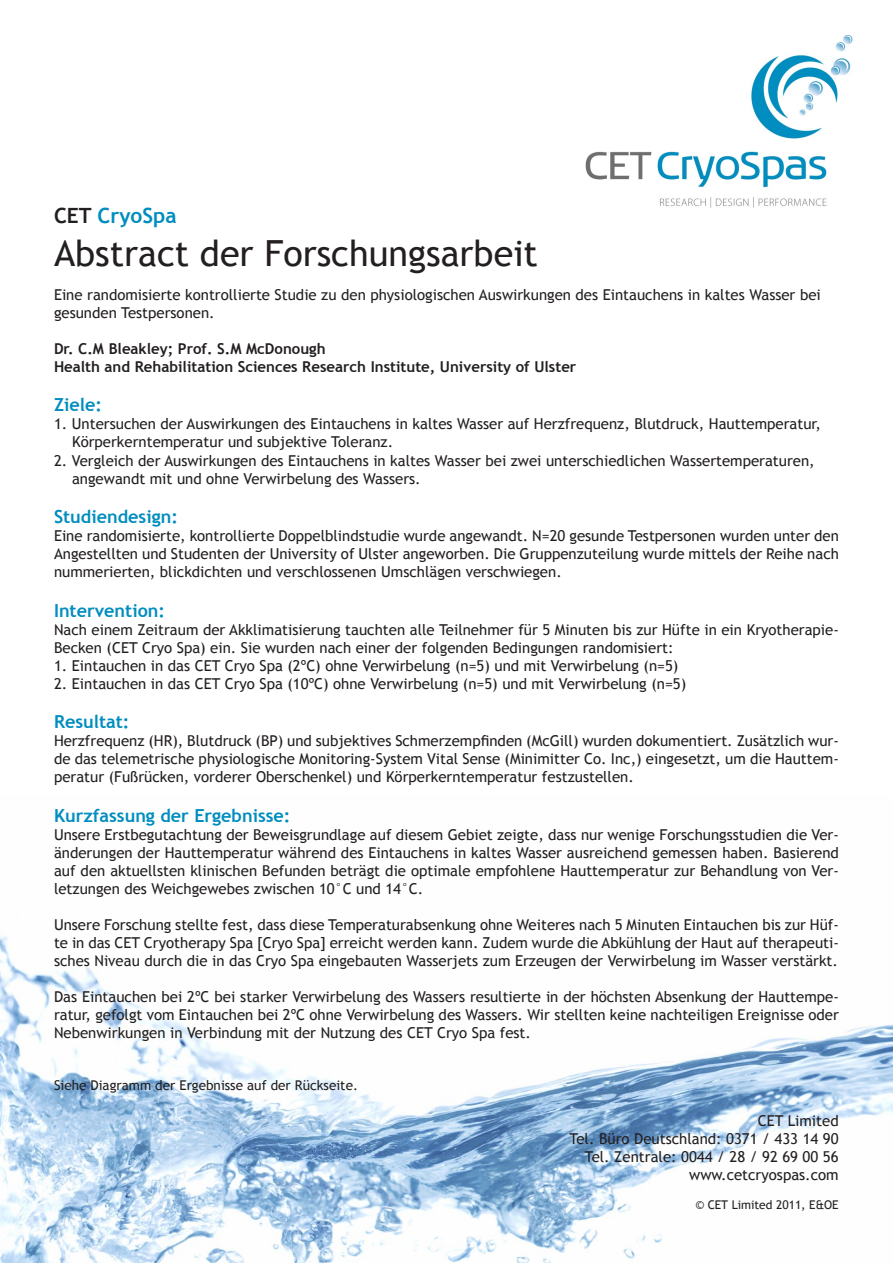
<style>
.page{position:relative;width:893px;height:1263px;background:#fff}
.page>*{position:absolute;margin:0;border:0;box-sizing:border-box;transform-origin:0 0}
.t1{font:36px "Trebuchet MS";color:#231f20}
.t2{font:700 21px "Trebuchet MS";color:#008dbf}
.t3{font:700 18px "Trebuchet MS";color:#008dbf}
.t4{font:15px/18px "Trebuchet MS";color:#231f20;text-align:justify}
.t5{font:700 15px/18px "Trebuchet MS";color:#231f20}
.t6{font:13.5px "Trebuchet MS";color:#231f20}
.t7{font:12px "Trebuchet MS";color:#231f20}
.s1{color:#231f20}
</style>
<div class="page">
<img style="left:0;top:935px;width:893px;height:328px">
<img style="left:585px;top:35px;width:268px;height:173px">
<h2 class="t2" style="left:54px;top:202px;width:124px"><span class="s1">CET</span> CryoSpa</h2>
<h1 class="t1" style="left:54px;top:232px;width:485px">Abstract der Forschungsarbeit</h1>
<p class="t4" style="left:54px;top:286px;width:768px">Eine randomisierte kontrollierte Studie zu den physiologischen Auswirkungen des Eintauchens in kaltes Wasser bei gesunden Testpersonen.</p>
<p class="t5" style="left:54px;top:340px;width:524px">Dr. C.M Bleakley; Prof. S.M McDonough<br>Health and Rehabilitation Sciences Research Institute, University of Ulster</p>
<p class="t3" style="left:54px;top:394px;width:50px">Ziele:</p>
<p class="t4" style="left:72px;top:415px;width:750px;text-indent:-18px">1. Untersuchen der Auswirkungen des Eintauchens in kaltes Wasser auf Herzfrequenz, Blutdruck, Hauttemperatur,<br>Körperkerntemperatur und subjektive Toleranz.</p>
<p class="t4" style="left:72px;top:451px;width:744px;text-indent:-18px">2. Vergleich der Auswirkungen des Eintauchens in kaltes Wasser bei zwei unterschiedlichen Wassertemperaturen, angewandt mit und ohne Verwirbelung des Wassers.</p>
<p class="t3" style="left:54px;top:505px;width:125px">Studiendesign:</p>
<p class="t4" style="left:54px;top:527px;width:786px">Eine randomisierte, kontrollierte Doppelblindstudie wurde angewandt. N=20 gesunde Testpersonen wurden unter den Angestellten und Studenten der University of Ulster angeworben. Die Gruppenzuteilung wurde mittels der Reihe nach nummerierten, blickdichten und verschlossenen Umschlägen verschwiegen.</p>
<p class="t3" style="left:54px;top:599px;width:113px">Intervention:</p>
<p class="t4" style="left:54px;top:621px;width:786px">Nach einem Zeitraum der Akklimatisierung tauchten alle Teilnehmer für 5 Minuten bis zur Hüfte in ein Kryotherapie-<br>Becken (CET Cryo Spa) ein. Sie wurden nach einer der folgenden Bedingungen randomisiert:</p>
<p class="t4" style="left:54px;top:657px;width:626px">1. Eintauchen in das CET Cryo Spa (2ºC) ohne Verwirbelung (n=5) und mit Verwirbelung (n=5)</p>
<p class="t4" style="left:54px;top:675px;width:634px">2. Eintauchen in das CET Cryo Spa (10ºC) ohne Verwirbelung (n=5) und mit Verwirbelung (n=5)</p>
<p class="t3" style="left:54px;top:711px;width:77px">Resultat:</p>
<p class="t4" style="left:54px;top:732px;width:786px">Herzfrequenz (HR), Blutdruck (BP) und subjektives Schmerzempfinden (McGill) wurden dokumentiert. Zusätzlich wur&shy;de das telemetrische physiologische Monitoring-System Vital Sense (Minimitter Co. Inc,) eingesetzt, um die Hauttem&shy;peratur (Fußrücken, vorderer Oberschenkel) und Körperkerntemperatur festzustellen.</p>
<p class="t3" style="left:54px;top:804px;width:238px">Kurzfassung der Ergebnisse:</p>
<p class="t4" style="left:54px;top:826px;width:786px">Unsere Erstbegutachtung der Beweisgrundlage auf diesem Gebiet zeigte, dass nur wenige Forschungsstudien die Ver&shy;änderungen der Hauttemperatur während des Eintauchens in kaltes Wasser ausreichend gemessen haben. Basierend auf den aktuellsten klinischen Befunden beträgt die optimale empfohlene Hauttemperatur zur Behandlung von Ver&shy;letzungen des Weichgewebes zwischen 10°C und 14°C.</p>
<p class="t4" style="left:54px;top:916px;width:786px">Unsere Forschung stellte fest, dass diese Temperaturabsenkung ohne Weiteres nach 5 Minuten Eintauchen bis zur Hüf&shy;te in das CET Cryotherapy Spa [Cryo Spa] erreicht werden kann. Zudem wurde die Abkühlung der Haut auf therapeuti&shy;sches Niveau durch die in das Cryo Spa eingebauten Wasserjets zum Erzeugen der Verwirbelung im Wasser verstärkt.</p>
<p class="t4" style="left:54px;top:988px;width:786px">Das Eintauchen bei 2ºC bei starker Verwirbelung des Wassers resultierte in der höchsten Absenkung der Hauttempe&shy;ratur, gefolgt vom Eintauchen bei 2ºC ohne Verwirbelung des Wassers. Wir stellten keine nachteiligen Ereignisse oder Nebenwirkungen in Verbindung mit der Nutzung des CET Cryo Spa fest.</p>
<p class="t6" style="left:54px;top:1077px;width:305px">Siehe Diagramm der Ergebnisse auf der Rückseite.</p>
<p class="t4" style="left:570px;top:1112px;width:271px;text-align:right">CET Limited<br>Tel. Büro Deutschland: 0371 / 433 14 90<br>Tel. Zentrale: 0044 / 28 / 92 69 00 56 www.cetcryospas.com</p>
<p class="t7" style="left:695px;top:1197px;width:145px">© CET Limited 2011, E&amp;OE</p>
</div>
